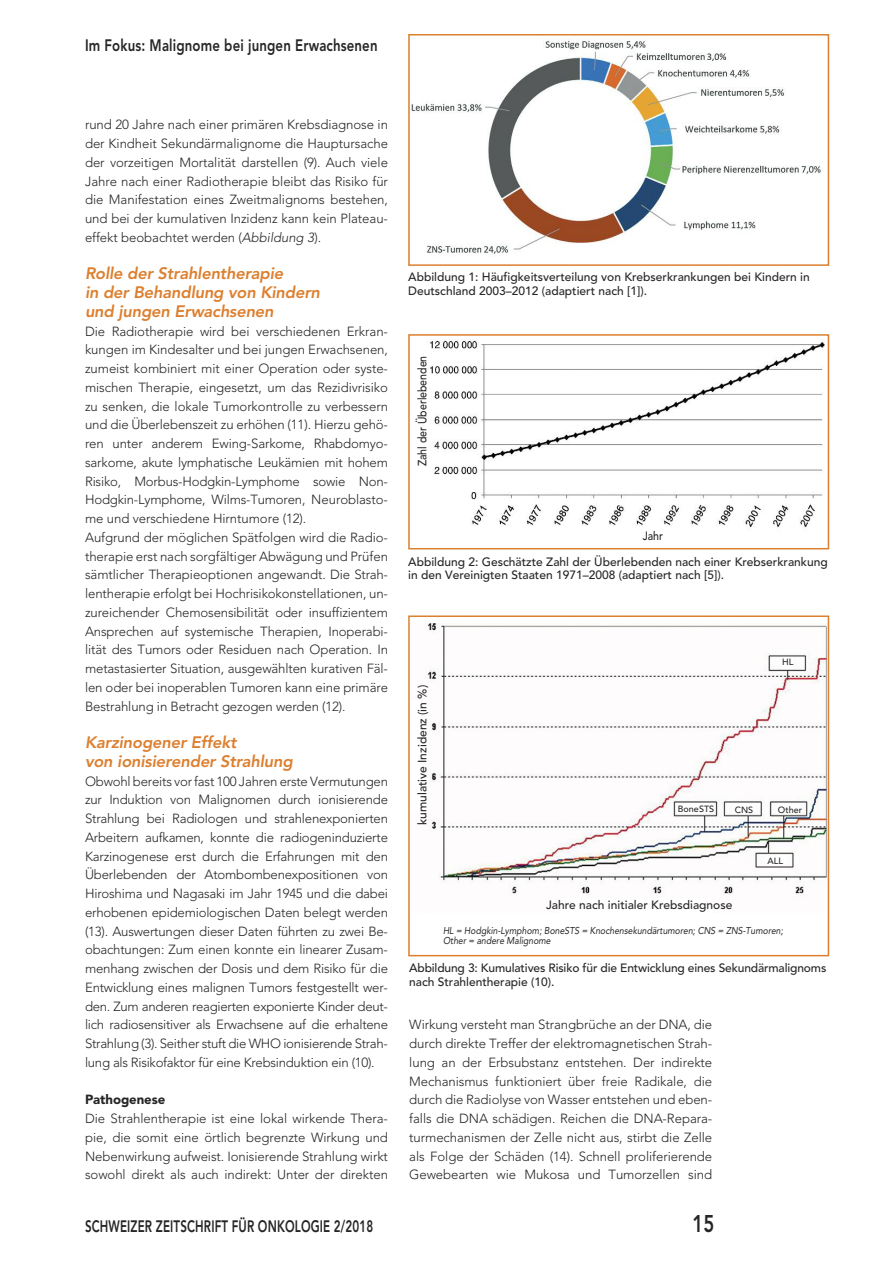
<style>
.page{position:relative;width:893px;height:1263px;background:#fff}
.page>*{position:absolute;margin:0;border:0;box-sizing:border-box;transform-origin:0 0}
.t1{font:800 24px "Avenir";color:#272627;scale:.77 1}
.t2{font:italic 800 16.5px/18.8px "Avenir";letter-spacing:-.01em;color:#dc7f2f}
.t3{font:800 16.5px "Avenir";letter-spacing:.01em;color:#272627;scale:.7 1}
.t4{font:800 16.5px "Avenir";letter-spacing:.01em;color:#272627;scale:.8 1}
.t5{font:300 13.2px/18.8px "Avenir";letter-spacing:-.01em;color:#272627;text-align:justify}
.t6{font:900 13.2px "Avenir";letter-spacing:-.005em;color:#272627}
.t7{font:500 12px/13.5px "Avenir";color:#272627}
.t8{font:500 12px "Avenir";color:#272627;scale:.88 1}
.t9{font:italic 9.9px/10.5px "Avenir";color:#272627;scale:.88 1}
.t10{font:500 9px "Avenir";color:#272627}
.s1{font-style:italic}
</style>
<div class="page">
<img style="left:411px;top:41px;width:410px;height:214px">
<div style="left:408px;top:34px;width:421px;height:232px;border:2px solid #dc7f2f"></div>
<img style="left:429px;top:339px;width:396px;height:189px">
<div style="left:408px;top:334px;width:421px;height:215px;border:2px solid #dc7f2f"></div>
<img style="left:427px;top:623px;width:399px;height:272px">
<div style="left:408px;top:615px;width:421px;height:341px;border:2px solid #dc7f2f"></div>
<p class="t4" style="left:85px;top:30px;width:367px">Im Fokus: Malignome bei jungen Erwachsenen</p>
<p class="t5" style="left:85px;top:115px;width:304px">rund 20 Jahre nach einer primären Krebsdiagnose in der Kindheit Sekundärmalignome die Hauptursache der vorzeitigen Mortalität darstellen (9). Auch viele Jahre nach einer Radiotherapie bleibt das Risiko für die Manifestation eines Zweitmalignoms bestehen, und bei der kumulativen Inzidenz kann kein Plateau&shy;effekt beobachtet werden (<span class="s1">Abbildung 3</span>).</p>
<p class="t2" style="left:85px;top:264px;width:236px">Rolle der Strahlentherapie<br>in der Behandlung von Kindern und jungen Erwachsenen</p>
<p class="t5" style="left:85px;top:322px;width:304px;text-align:left">Die Radiotherapie wird bei verschiedenen Erkran&shy;kungen im Kindesalter und bei jungen Erwachsenen, zumeist kombiniert mit einer Operation oder syste&shy;mischen Therapie, eingesetzt, um das Rezidivrisiko zu senken, die lokale Tumorkontrolle zu verbessern und die Überlebenszeit zu erhöhen (11). Hierzu gehö&shy;ren unter anderem Ewing-Sarkome, Rhabdomyo&shy;sarkome, akute lymphatische Leukämien mit hohem Risiko, Morbus-Hodgkin-Lymphome sowie Non-Hodgkin-Lymphome, Wilms-Tumoren, Neuroblasto&shy;me und verschiedene Hirntumore (12).<br>Aufgrund der möglichen Spätfolgen wird die Radio&shy;therapie erst nach sorgfältiger Abwägung und Prüfen sämtlicher Therapieoptionen angewandt. Die Strah&shy;lentherapie erfolgt bei Hochrisikokonstellationen, un&shy;zureichender Chemosensibilität oder insuffizientem Ansprechen auf systemische Therapien, Inoperabi&shy;lität des Tumors oder Residuen nach Operation. In metastasierter Situation, ausgewählten kurativen Fäl&shy;len oder bei inoperablen Tumoren kann eine primäre Bestrahlung in Betracht gezogen werden (12).</p>
<p class="t2" style="left:85px;top:733px;width:209px">Karzinogener Effekt<br>von ionisierender Strahlung</p>
<p class="t5" style="left:85px;top:772px;width:304px">Obwohl bereits vor fast 100 Jahren erste Vermutungen zur Induktion von Malignomen durch ionisierende Strahlung bei Radiologen und strahlenexponierten Arbeitern aufkamen, konnte die radiogeninduzierte Karzinogenese erst durch die Erfahrungen mit den Überlebenden der Atombombenexpositionen von Hiroshima und Nagasaki im Jahr 1945 und die dabei erhobenen epidemiologischen Daten belegt werden (13). Auswertungen dieser Daten führten zu zwei Be&shy;obachtungen: Zum einen konnte ein linearer Zusam&shy;menhang zwischen der Dosis und dem Risiko für die Entwicklung eines malignen Tumors festgestellt wer&shy;den. Zum anderen reagierten exponierte Kinder deut&shy;lich radiosensitiver als Erwachsene auf die erhaltene Strahlung (3). Seither stuft die WHO ionisierende Strah&shy;lung als Risikofaktor für eine Krebsinduktion ein (10).</p>
<p class="t6" style="left:85px;top:1088px;width:82px">Pathogenese</p>
<p class="t5" style="left:85px;top:1109px;width:304px">Die Strahlentherapie ist eine lokal wirkende Thera&shy;pie, die somit eine örtlich begrenzte Wirkung und Nebenwirkung aufweist. Ionisierende Strahlung wirkt sowohl direkt als auch indirekt: Unter der direkten</p>
<p class="t7" style="left:408px;top:270px;width:403px">Abbildung 1: Häufigkeitsverteilung von Krebserkrankungen bei Kindern in<br>Deutschland 2003–2012 (adaptiert nach [1]).</p>
<p class="t8" style="left:412px;top:466px;width:127px;rotate:-90deg">Zahl der Überlebenden</p>
<p class="t8" style="left:643px;top:525px;width:25px">Jahr</p>
<p class="t7" style="left:408px;top:554px;width:421px">Abbildung 2: Geschätzte Zahl der Überlebenden nach einer Krebserkrankung in den Vereinigten Staaten 1971–2008 (adaptiert nach [5]).</p>
<p class="t7" style="left:415px;top:825px;width:141px;rotate:-90deg">kumulative Inzidenz (in %)</p>
<p class="t10" style="left:782px;top:654px;width:13px">HL</p>
<p class="t10" style="left:678px;top:801px;width:38px">BoneSTS</p>
<p class="t10" style="left:735px;top:802px;width:20px">CNS</p>
<p class="t10" style="left:778px;top:802px;width:26px">Other</p>
<p class="t10" style="left:767px;top:853px;width:17px">ALL</p>
<p class="t7" style="left:546px;top:897px;width:188px">Jahre nach initialer Krebsdiagnose</p>
<p class="t9" style="left:443px;top:925px;width:388px">HL = Hodgkin-Lymphom; BoneSTS = Knochensekundärtumoren; CNS = ZNS-Tumoren;<br>Other = andere Malignome</p>
<p class="t7" style="left:409px;top:961px;width:419px">Abbildung 3: Kumulatives Risiko für die Entwicklung eines Sekundärmalignoms nach Strahlentherapie (10).</p>
<p class="t5" style="left:409px;top:1015px;width:304px">Wirkung versteht man Strangbrüche an der DNA, die durch direkte Treffer der elektromagnetischen Strah&shy;lung an der Erbsubstanz entstehen. Der indirekte Mechanismus funktioniert über freie Radikale, die durch die Radiolyse von Wasser entstehen und eben&shy;falls die DNA schädigen. Reichen die DNA-Repara&shy;turmechanismen der Zelle nicht aus, stirbt die Zelle als Folge der Schäden (14). Schnell proliferierende Gewebearten wie Mukosa und Tumorzellen sind</p>
<p class="t3" style="left:85px;top:1211px;width:413px">SCHWEIZER ZEITSCHRIFT FÜR ONKOLOGIE 2/2018</p>
<h1 class="t1" style="left:692px;top:1201px;width:30px">15</h1>
</div>
